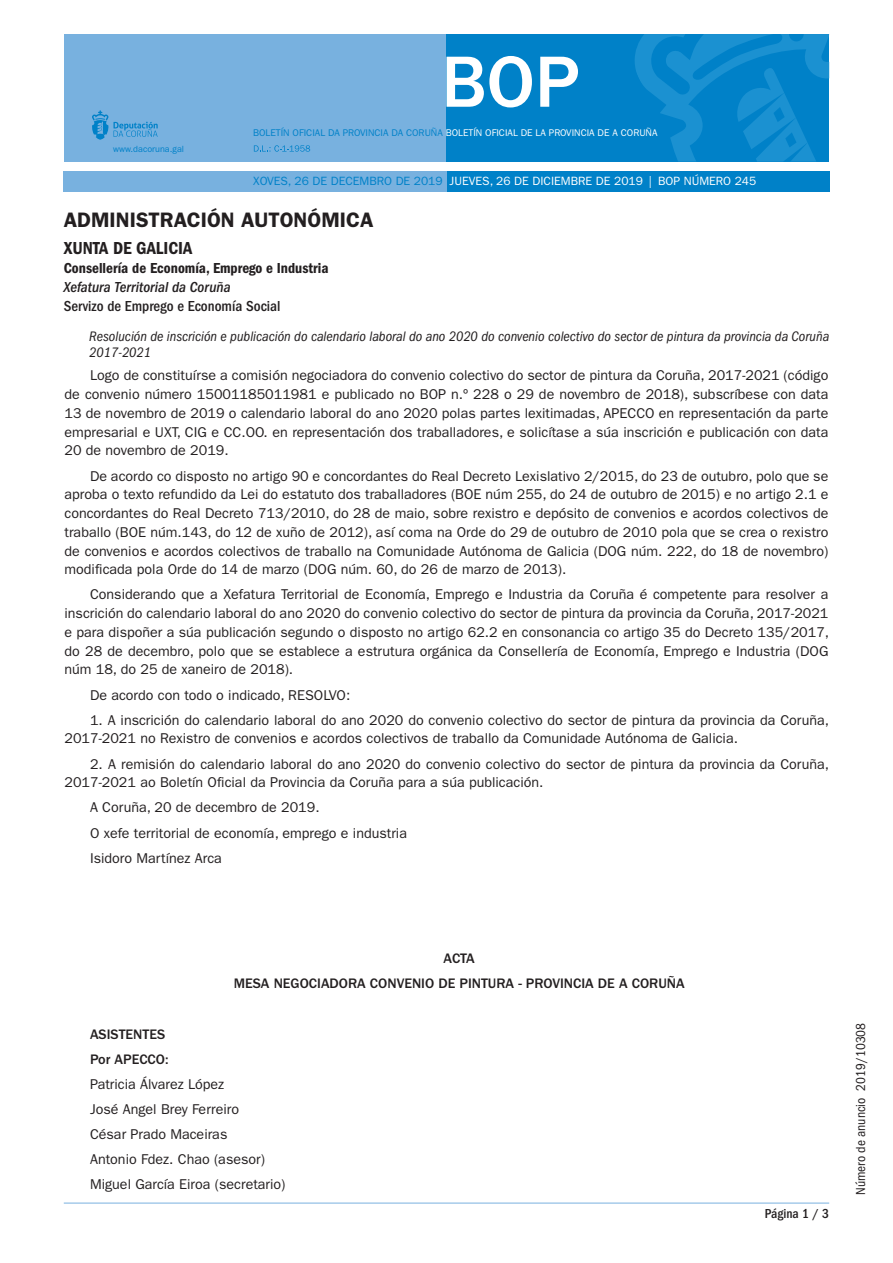
<style>
.page{position:relative;width:893px;height:1263px;background:#fff}
.page>*{position:absolute;margin:0;border:0;box-sizing:border-box;transform-origin:0 0}
.t1{font:500 75px "ITC Franklin Gothic Std";color:#fff}
.t2{font:600 21px "ITC Franklin Gothic Std";color:#231f20}
.t3{font:18px "ITC Franklin Gothic Std Dm Cd";color:#231f20}
.t4{font:15px "ITC Franklin Gothic Std Dm Cd";color:#231f20}
.t5{font:500 condensed 15px "ITC Franklin Gothic Std";color:#231f20}
.t6{font:italic 500 condensed 15px "ITC Franklin Gothic Std";color:#231f20}
.Párrafo_texto_normal{font:14.25px/18.8px "ITC Franklin Gothic Std";color:#231f20;text-align:justify}
.t7{font:italic condensed 14.25px/16.5px "ITC Franklin Gothic Std";color:#231f20}
.Párrafo_texto_normal-2{font:500 14.25px "ITC Franklin Gothic Std";color:#231f20}
.t8{font:condensed 13.5px "ITC Franklin Gothic Std";color:#231f20}
.Número_de_página{font:500 condensed 13.5px "ITC Franklin Gothic Std";color:#231f20}
.t9{font:12px "ITC Franklin Gothic Std";color:#fff}
.t10{font:9.75px "ITC Franklin Gothic Std";color:#fff}
.t11{font:9px "ITC Franklin Gothic Std";color:#0081c8}
.s1{color:#0081c8}
</style>
<div class="page">
<div style="left:64px;top:34px;width:382px;height:128px;background:#78b1df"></div>
<div style="left:446px;top:34px;width:383px;height:128px;background:#0081c8"></div>
<svg style="left:254px;top:145px;width:56px;height:7px"></svg>
<svg style="left:92px;top:110px;width:66px;height:30px"></svg>
<svg style="left:635px;top:34px;width:194px;height:128px"></svg>
<div style="left:446px;top:171px;width:383px;height:20px;background:#0081c8"></div>
<div style="left:64px;top:171px;width:383px;height:20px;background:#78b1df"></div>
<hr style="left:64px;top:1203px;width:765px;height:1px;background:#78b1df">
<p class="t11" style="left:113px;top:143px;width:72px">www.dacoruna.gal</p>
<h1 class="t1" style="left:441px;top:40px;width:140px">BOP</h1>
<p class="t10" style="left:253px;top:127px;width:406px"><span class="s1">BOLETÍN OFICIAL DA PROVINCIA DA CORUÑA</span> BOLETÍN OFICIAL DE LA PROVINCIA DE A CORUÑA</p>
<p class="t9" style="left:253px;top:174px;width:505px"><span class="s1">XOVES, 26 DE DECEMBRO DE 2019</span> JUEVES, 26 DE DICIEMBRE DE 2019 | BOP NÚMERO 245</p>
<h2 class="t2" style="left:64px;top:207px;width:311px">ADMINISTRACIÓN AUTONÓMICA</h2>
<p class="t3" style="left:64px;top:237px;width:130px">XUNTA DE GALICIA</p>
<p class="t4" style="left:64px;top:259px;width:266px">Consellería de Economía, Emprego e Industria</p>
<p class="t6" style="left:64px;top:279px;width:168px">Xefatura Territorial da Coruña</p>
<p class="t5" style="left:64px;top:298px;width:218px">Servizo de Emprego e Economía Social</p>
<p class="t7" style="left:89px;top:328px;width:741px">Resolución de inscrición e publicación do calendario laboral do ano 2020 do convenio colectivo do sector de pintura da provincia da Coruña<br>2017-2021</p>
<p class="Párrafo_texto_normal" style="left:65px;top:366px;width:765px;text-indent:26px">Logo de constituírse a comisión negociadora do convenio colectivo do sector de pintura da Coruña, 2017-2021 (código de convenio número 15001185011981 e publicado no BOP n.º 228 o 29 de novembro de 2018), subscríbese con data 13 de novembro de 2019 o calendario laboral do ano 2020 polas partes lexitimadas, APECCO en representación da parte empresarial e UXT, CIG e CC.OO. en representación dos traballadores, e solicítase a súa inscrición e publicación con data 20 de novembro de 2019.</p>
<p class="Párrafo_texto_normal" style="left:65px;top:466px;width:765px;text-indent:26px">De acordo co disposto no artigo 90 e concordantes do Real Decreto Lexislativo 2/2015, do 23 de outubro, polo que se aproba o texto refundido da Lei do estatuto dos traballadores (BOE núm 255, do 24 de outubro de 2015) e no artigo 2.1 e concordantes do Real Decreto 713/2010, do 28 de maio, sobre rexistro e depósito de convenios e acordos colectivos de traballo (BOE núm.143, do 12 de xuño de 2012), así coma na Orde do 29 de outubro de 2010 pola que se crea o rexistro de convenios e acordos colectivos de traballo na Comunidade Autónoma de Galicia (DOG núm. 222, do 18 de novembro) modificada pola Orde do 14 de marzo (DOG núm. 60, do 26 de marzo de 2013).</p>
<p class="Párrafo_texto_normal" style="left:65px;top:585px;width:766px;text-indent:26px">Considerando que a Xefatura Territorial de Economía, Emprego e Industria da Coruña é competente para resolver a inscrición do calendario laboral do ano 2020 do convenio colectivo do sector de pintura da provincia da Coruña, 2017-2021 e para dispoñer a súa publicación segundo o disposto no artigo 62.2 en consonancia co artigo 35 do Decreto 135/2017, do 28 de decembro, polo que se establece a estrutura orgánica da Consellería de Economía, Emprego e Industria (DOG núm 18, do 25 de xaneiro de 2018).</p>
<p class="Párrafo_texto_normal" style="left:90px;top:685px;width:262px">De acordo con todo o indicado, RESOLVO:</p>
<p class="Párrafo_texto_normal" style="left:65px;top:711px;width:766px;text-indent:26px">1. A inscrición do calendario laboral do ano 2020 do convenio colectivo do sector de pintura da provincia da Coruña,<br>2017-2021 no Rexistro de convenios e acordos colectivos de traballo da Comunidade Autónoma de Galicia.</p>
<p class="Párrafo_texto_normal" style="left:65px;top:754px;width:766px;text-indent:26px">2. A remisión do calendario laboral do ano 2020 do convenio colectivo do sector de pintura da provincia da Coruña,<br>2017-2021 ao Boletín Oficial da Provincia da Coruña para a súa publicación.</p>
<p class="Párrafo_texto_normal" style="left:90px;top:798px;width:231px">A Coruña, 20 de decembro de 2019.</p>
<p class="Párrafo_texto_normal" style="left:90px;top:823px;width:318px">O xefe territorial de economía, emprego e industria</p>
<p class="Párrafo_texto_normal" style="left:90px;top:849px;width:133px">Isidoro Martínez Arca</p>
<p class="Párrafo_texto_normal-2" style="left:444px;top:950px;width:33px">ACTA</p>
<p class="Párrafo_texto_normal-2" style="left:234px;top:976px;width:452px">MESA NEGOCIADORA CONVENIO DE PINTURA - PROVINCIA DE A CORUÑA</p>
<p class="Párrafo_texto_normal-2" style="left:90px;top:1026px;width:77px">ASISTENTES</p>
<p class="Párrafo_texto_normal-2" style="left:90px;top:1051px;width:80px">Por APECCO:</p>
<p class="Párrafo_texto_normal" style="left:90px;top:1075px;width:136px">Patricia Álvarez López</p>
<p class="Párrafo_texto_normal" style="left:90px;top:1100px;width:150px">José Angel Brey Ferreiro</p>
<p class="Párrafo_texto_normal" style="left:90px;top:1125px;width:139px">César Prado Maceiras</p>
<p class="Párrafo_texto_normal" style="left:90px;top:1150px;width:176px">Antonio Fdez. Chao (asesor)</p>
<p class="Párrafo_texto_normal" style="left:90px;top:1175px;width:197px">Miguel García Eiroa (secretario)</p>
<p class="Número_de_página" style="left:765px;top:1206px;width:66px">Página 1 / 3</p>
<p class="t8" style="left:853px;top:1195px;width:174px;rotate:-90deg">Número de anuncio 2019/10308</p>
</div>
